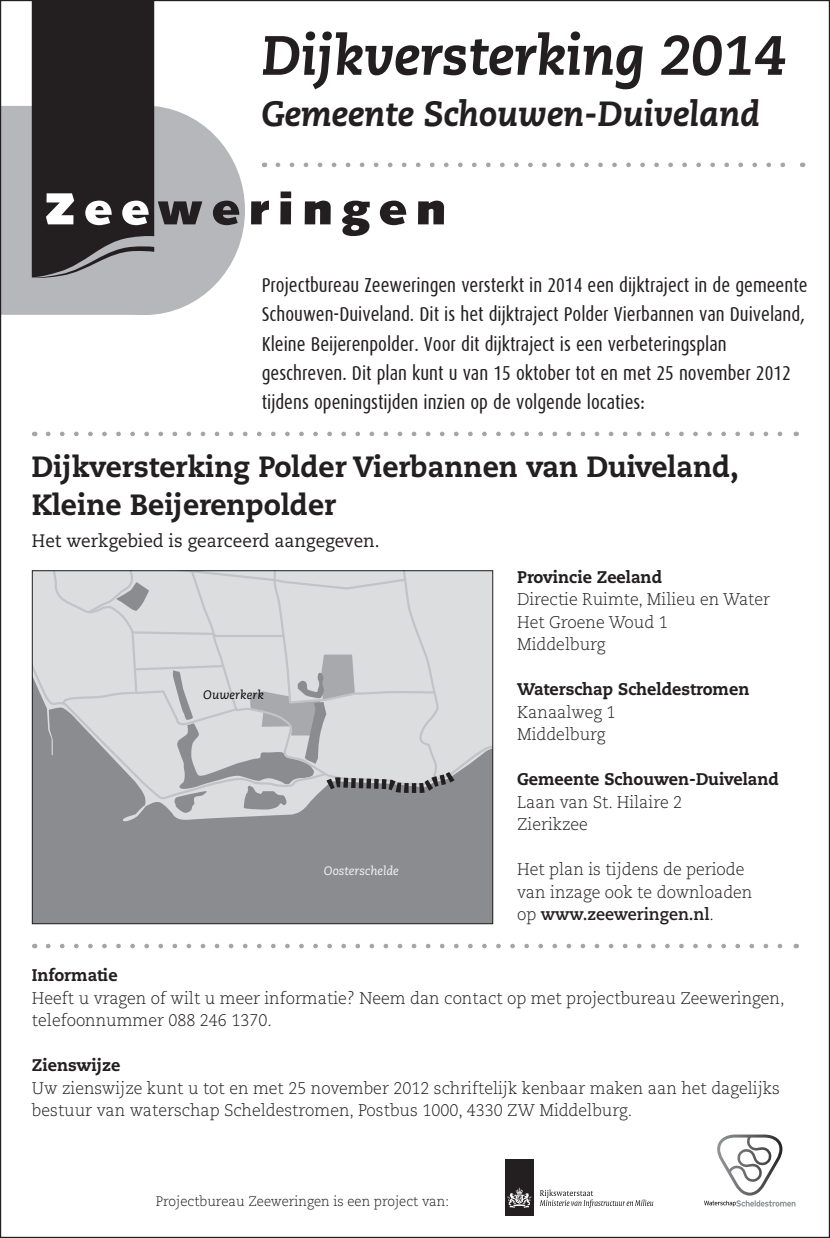
<style>
.page{position:relative;width:830px;height:1238px;background:#fff}
.page>*{position:absolute;margin:0;border:0;box-sizing:border-box;transform-origin:0 0}
.t1{font:italic 800 55.35px "Caecilia LT Std";color:#231f20;scale:.96 1}
.t2{font:italic 800 34.88px "Caecilia LT Std";color:#231f20;scale:.96 1}
.t3{font:800 29.25px/38.2px "Caecilia LT Std";color:#231f20;scale:.96 1}
.t4{font:20.25px/29.2px "Dax Condensed";color:#231f20;scale:.96 1}
.t5{font:18px "Caecilia LT Std";color:#231f20;scale:.96 1}
.t6{font:300 16.88px/22.5px "Caecilia LT Std";color:#231f20;scale:.96 1}
.t7{font:800 16.88px "Caecilia LT Std";color:#231f20;scale:.96 1}
.t8{font:300 13.72px "Caecilia LT Std";color:#231f20;scale:.96 1}
.t9{font:italic 12.15px "Caecilia LT Std";color:#f4f5f6}
.t10{font:italic 12.15px "Caecilia LT Std";color:#040503}
.s1{font-weight:700}
</style>
<div class="page">
<div style="left:44px;top:106px;width:201px;height:209px;background:#b6b7bb;border-radius:50%"></div>
<div style="left:0;top:106px;width:147px;height:209px;background:#b6b7bb"></div>
<svg style="left:32px;top:2px;width:170px;height:276px"></svg>
<svg style="left:213px;top:201px;width:26px;height:24px"></svg>
<svg style="left:251px;top:201px;width:18px;height:23px"></svg>
<svg style="left:280px;top:191px;width:11px;height:33px"></svg>
<svg style="left:304px;top:201px;width:26px;height:23px"></svg>
<svg style="left:342px;top:201px;width:27px;height:35px"></svg>
<svg style="left:379px;top:201px;width:27px;height:24px"></svg>
<svg style="left:418px;top:201px;width:26px;height:23px"></svg>
<svg style="left:278px;top:162px;width:507px;height:5px"></svg>
<svg style="left:48px;top:943px;width:735px;height:5px"></svg>
<svg style="left:48px;top:431px;width:735px;height:5px"></svg>
<svg style="left:704px;top:1134px;width:91px;height:72px"></svg>
<div style="left:505px;top:1158px;width:28px;height:57px;background:#231f20"></div>
<svg style="left:507px;top:1187px;width:24px;height:21px"></svg>
<svg style="left:539px;top:1189px;width:114px;height:18px"></svg>
<div style="left:32px;top:570px;width:460px;height:353px;background:#8a8c8f"></div>
<svg style="left:34px;top:572px;width:263px;height:249px"></svg>
<svg style="left:34px;top:590px;width:14px;height:209px"></svg>
<svg style="left:48px;top:572px;width:443px;height:241px"></svg>
<p class="t1" style="left:261px;top:23px;width:547px">Dijkversterking 2014</p>
<p class="t2" style="left:261px;top:93px;width:520px">Gemeente Schouwen-Duiveland</p>
<p class="t4" style="left:261px;top:271px;width:569px">Projectbureau Zeeweringen versterkt in 2014 een dijktraject in de gemeente Schouwen-Duiveland. Dit is het dijktraject Polder Vierbannen van Duiveland, Kleine Beijerenpolder. Voor dit dijktraject is een verbeteringsplan geschreven. Dit plan kunt u van 15 oktober tot en met 25 november 2012 tijdens openingstijden inzien op de volgende locaties:</p>
<p class="t3" style="left:32px;top:447px;width:737px">Dijkversterking Polder Vierbannen van Duiveland,<br>Kleine Beijerenpolder</p>
<p class="t5" style="left:32px;top:530px;width:363px">Het werkgebied is gearceerd aangegeven.</p>
<p class="t10" style="left:203px;top:687px;width:62px">Ouwerkerk</p>
<p class="t9" style="left:324px;top:864px;width:76px">Oosterschelde</p>
<p class="t7" style="left:517px;top:566px;width:152px">Provincie Zeeland</p>
<p class="t6" style="left:517px;top:588px;width:265px">Directie Ruimte, Milieu en Water</p>
<p class="t6" style="left:517px;top:611px;width:158px">Het Groene Woud 1</p>
<p class="t6" style="left:517px;top:633px;width:94px">Middelburg</p>
<p class="t7" style="left:517px;top:678px;width:243px">Waterschap Scheldestromen</p>
<p class="t6" style="left:517px;top:701px;width:104px">Kanaalweg 1</p>
<p class="t6" style="left:517px;top:723px;width:94px">Middelburg</p>
<p class="t7" style="left:517px;top:768px;width:274px">Gemeente Schouwen-Duiveland</p>
<p class="t6" style="left:517px;top:791px;width:173px">Laan van St. Hilaire 2</p>
<p class="t6" style="left:517px;top:813px;width:75px">Zierikzee</p>
<p class="t6" style="left:517px;top:858px;width:246px">Het plan is tijdens de periode van inzage ook te downloaden op <span class="s1">www.zeeweringen.nl</span>.</p>
<p class="t7" style="left:32px;top:964px;width:91px">Informatie</p>
<p class="t6" style="left:32px;top:987px;width:785px">Heeft u vragen of wilt u meer informatie? Neem dan contact op met projectbureau Zeeweringen, telefoonnummer 088 246 1370.</p>
<p class="t7" style="left:32px;top:1054px;width:94px">Zienswijze</p>
<p class="t6" style="left:32px;top:1077px;width:780px">Uw zienswijze kunt u tot en met 25 november 2012 schriftelijk kenbaar maken aan het dagelijks bestuur van waterschap Scheldestromen, Postbus 1000, 4330 ZW Middelburg.</p>
<p class="t8" style="left:156px;top:1193px;width:307px">Projectbureau Zeeweringen is een project van:</p>
</div>
